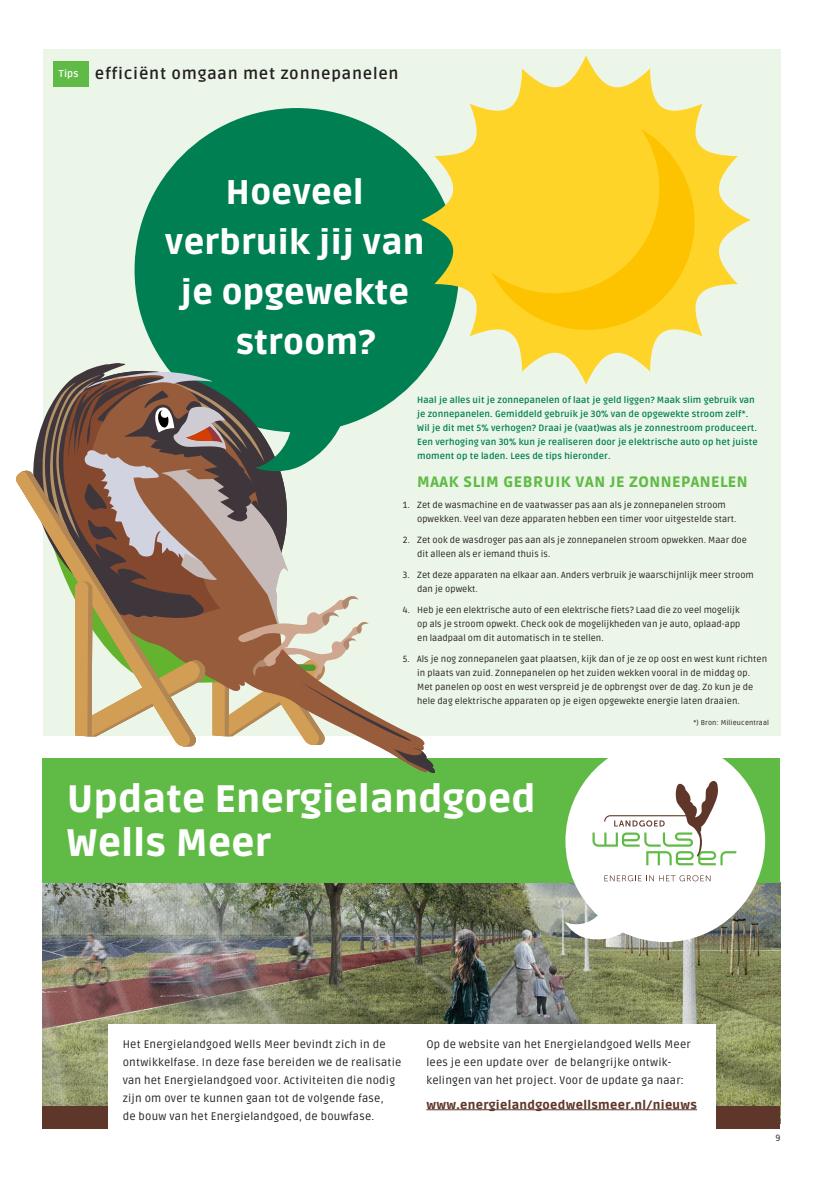
<style>
.page{position:relative;width:823px;height:1191px;background:#fff}
.page>*{position:absolute;margin:0;border:0;box-sizing:border-box;transform-origin:0 0}
.t1{font:900 38px "Ruda";letter-spacing:.01em;color:#fff}
.t2{font:900 34px/50px "Ruda";letter-spacing:.01em;color:#fff}
.t3{font:700 16px "Ruda";letter-spacing:.05em;color:#231f20}
.t4{font:900 15px "Ruda";letter-spacing:.04em;color:#60bb46}
.t5{font:900 12px "Ruda";letter-spacing:.03em;color:#5f372a}
.t6{font:11px/18px "Ruda";letter-spacing:.02em;color:#231f20}
.t7{font:700 10px "Ruda";color:#fff}
.t8{font:9px/14px "Ruda";letter-spacing:.005em;color:#231f20}
.t9{font:700 9px/14px "Ruda";letter-spacing:.01em;color:#007f52}
.t10{font:7px "Ruda";letter-spacing:.02em;color:#231f20}
</style>
<div class="page">
<div style="left:43px;top:50px;width:737px;height:686px;background:#ecf6e8"></div>
<div style="left:53px;top:61px;width:36px;height:25px;background:#60bb46"></div>
<img style="left:43px;top:882px;width:737px;height:224px">
<div style="left:42px;top:1106px;width:738px;height:23px;background:#5f372a"></div>
<div style="left:43px;top:758px;width:736px;height:124px;background:#60bb46"></div>
<div style="left:108px;top:1023px;width:607px;height:125px;background:#fff"></div>
<hr style="left:426px;top:1109px;width:270px;height:1px;background:#5f372a">
<svg style="left:564px;top:758px;width:200px;height:184px;fill:#fff"></svg>
<svg style="left:604px;top:875px;width:106px;height:6px"></svg>
<svg style="left:592px;top:780px;width:143px;height:85px;background:#e2e5da"></svg>
<div style="left:134px;top:108px;width:325px;height:324px;background:#007f52;border-radius:50%"></div>
<svg style="left:85px;top:362px;width:85px;height:9px"></svg>
<svg style="left:22px;top:371px;width:413px;height:406px"></svg>
<svg style="left:421px;top:56px;width:329px;height:328px"></svg>
<svg style="left:491px;top:129px;width:203px;height:201px;background:#fecf1e"></svg>
<p class="t7" style="left:59px;top:68px;width:21px">Tips</p>
<p class="t3" style="left:95px;top:65px;width:305px">efficiënt omgaan met zonnepanelen</p>
<p class="t2" style="left:226px;top:168px;width:139px">Hoeveel</p>
<p class="t2" style="left:165px;top:218px;width:261px">verbruik jij van</p>
<p class="t2" style="left:235px;top:268px;width:175px;text-indent:-55px">je opgewekte stroom?</p>
<p class="t9" style="left:417px;top:393px;width:342px">Haal je alles uit je zonnepanelen of laat je geld liggen? Maak slim gebruik van je zonnepanelen. Gemiddeld gebruik je 30% van de opgewekte stroom zelf*.<br>Wil je dit met 5% verhogen? Draai je (vaat)was als je zonnestroom produceert.<br>Een verhoging van 30% kun je realiseren door je elektrische auto op het juiste moment op te laden. Lees de tips hieronder.</p>
<p class="t4" style="left:417px;top:473px;width:332px">MAAK SLIM GEBRUIK VAN JE ZONNEPANELEN</p>
<p class="t8" style="left:417px;top:498px;width:320px;text-indent:-14px">1. Zet de wasmachine en de vaatwasser pas aan als je zonnepanelen stroom opwekken. Veel van deze apparaten hebben een timer voor uitgestelde start.</p>
<p class="t8" style="left:417px;top:533px;width:331px;text-indent:-14px">2. Zet ook de wasdroger pas aan als je zonnepanelen stroom opwekken. Maar doe dit alleen als er iemand thuis is.</p>
<p class="t8" style="left:417px;top:568px;width:338px;text-indent:-14px">3. Zet deze apparaten na elkaar aan. Anders verbruik je waarschijnlijk meer stroom dan je opwekt.</p>
<p class="t8" style="left:417px;top:603px;width:324px;text-align:justify;text-indent:-14px">4. Heb je een elektrische auto of een elektrische fiets? Laad die zo veel mogelijk op als je stroom opwekt. Check ook de mogelijkheden van je auto, oplaad-app en laadpaal om dit automatisch in te stellen.</p>
<p class="t8" style="left:417px;top:652px;width:351px;text-indent:-14px">5. Als je nog zonnepanelen gaat plaatsen, kijk dan of je ze op oost en west kunt richten in plaats van zuid. Zonnepanelen op het zuiden wekken vooral in de middag op.<br>Met panelen op oost en west verspreid je de opbrengst over de dag. Zo kun je de hele dag elektrische apparaten op je eigen opgewekte energie laten draaien.</p>
<p class="t10" style="left:693px;top:719px;width:77px">*) Bron: Milieucentraal</p>
<p class="t1" style="left:67px;top:776px;width:470px">Update Energielandgoed</p>
<p class="t1" style="left:67px;top:820px;width:206px">Wells Meer</p>
<p class="t6" style="left:123px;top:1035px;width:280px">Het Energielandgoed Wells Meer bevindt zich in de ontwikkelfase. In deze fase bereiden we de realisatie van het Energielandgoed voor. Activiteiten die nodig</p>
<p class="t6" style="left:123px;top:1089px;width:262px">zijn om over te kunnen gaan tot de volgende fase,</p>
<p class="t6" style="left:123px;top:1107px;width:253px">de bouw van het Energielandgoed, de bouwfase.</p>
<p class="t6" style="left:426px;top:1035px;width:266px">Op de website van het Energielandgoed Wells Meer lees je een update over de belangrijke ontwik&shy;kelingen van het project. Voor de update ga naar:</p>
<p class="t5" style="left:426px;top:1097px;width:272px">www.energielandgoedwellsmeer.nl/nieuws</p>
<p class="t8" style="left:775px;top:1131px;width:6px">9</p>
</div>
